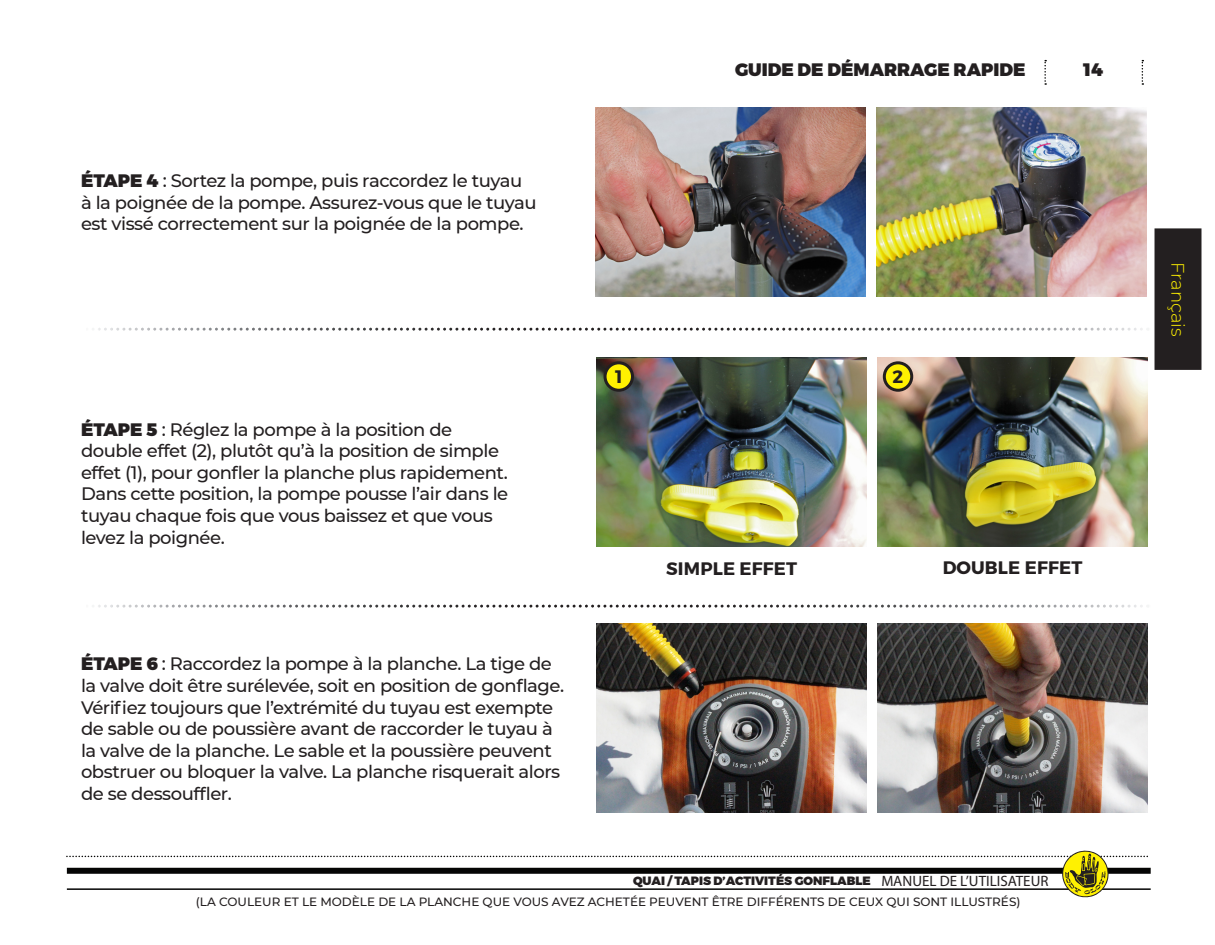
<style>
.page{position:relative;width:1215px;height:945px;background:#fff}
.page>*{position:absolute;margin:0;border:0;box-sizing:border-box;transform-origin:0 0}
.t1{font:500 18px/21.6px "Montserrat";letter-spacing:-.025em;color:#231f20}
.t2{font:900 18px "Montserrat";color:#231f20}
.t3{font:700 18px "Montserrat";letter-spacing:.01em;color:#231f20}
.t4{font:300 18px "Montserrat";color:#fff101}
.t5{font:500 12px/20.5px "Montserrat";color:#231f20}
.s1{font-weight:900}
.s2{font-family:"Myriad Pro";font-weight:400;font-size:15px}
</style>
<div class="page">
<svg style="left:1142px;top:60px;width:1px;height:24px"></svg>
<svg style="left:1044px;top:60px;width:2px;height:24px"></svg>
<svg style="left:67px;top:850px;width:1081px;height:48px"></svg>
<div style="left:1155px;top:229px;width:46px;height:140px;background:#231f20"></div>
<div style="left:1155px;top:228px;width:47px;height:142px;border:2px solid #231f20"></div>
<svg style="left:92px;top:328px;width:1049px;height:3px"></svg>
<svg style="left:92px;top:605px;width:1049px;height:3px"></svg>
<img style="left:596px;top:108px;width:270px;height:189px">
<img style="left:876px;top:108px;width:270px;height:189px">
<img style="left:597px;top:357px;width:270px;height:189px">
<img style="left:878px;top:357px;width:270px;height:189px">
<img style="left:597px;top:623px;width:270px;height:189px">
<img style="left:878px;top:623px;width:270px;height:189px">
<div style="left:884px;top:363px;width:28px;height:27px;background:#fff101;border-radius:50%"></div>
<div style="left:883px;top:361px;width:30px;height:31px;border:3px solid #231f20;border-radius:50%"></div>
<div style="left:605px;top:363px;width:27px;height:27px;background:#fff101;border-radius:50%"></div>
<div style="left:604px;top:361px;width:30px;height:31px;border:3px solid #231f20;border-radius:50%"></div>
<p class="t1" style="left:81px;top:169px;width:457px"><span class="s1">ÉTAPE 4</span> : Sortez la pompe, puis raccordez le tuyau à la poignée de la pompe. Assurez-vous que le tuyau est vissé correctement sur la poignée de la pompe.</p>
<p class="t2" style="left:735px;top:58px;width:292px">GUIDE DE DÉMARRAGE RAPIDE</p>
<p class="t2" style="left:1083px;top:58px;width:21px">14</p>
<p class="t1" style="left:81px;top:418px;width:429px"><span class="s1">ÉTAPE 5</span> : Réglez la pompe à la position de double effet (2), plutôt qu’à la position de simple effet (1), pour gonfler la planche plus rapidement.<br>Dans cette position, la pompe pousse l’air dans le tuyau chaque fois que vous baissez et que vous levez la poignée.</p>
<p class="t1" style="left:81px;top:653px;width:485px"><span class="s1">ÉTAPE 6</span> : Raccordez la pompe à la planche. La tige de la valve doit être surélevée, soit en position de gonflage.<br>Vérifiez toujours que l’extrémité du tuyau est exempte de sable ou de poussière avant de raccorder le tuyau à la valve de la planche. Le sable et la poussière peuvent obstruer ou bloquer la valve. La planche risquerait alors de se dessouffler.</p>
<p class="t3" style="left:615px;top:365px;width:9px">1</p>
<p class="t3" style="left:893px;top:365px;width:12px">2</p>
<p class="t3" style="left:666px;top:557px;width:133px">SIMPLE EFFET</p>
<p class="t3" style="left:943px;top:556px;width:141px">DOUBLE EFFET</p>
<p class="t5" style="left:196px;top:870px;width:854px;text-indent:437px"><span class="s1">QUAI / TAPIS D’ACTIVITÉS GONFLABLE</span> <span class="s2">MANUEL DE L’UTILISATEUR </span>(LA COULEUR ET LE MODÈLE DE LA PLANCHE QUE VOUS AVEZ ACHETÉE PEUVENT ÊTRE DIFFÉRENTS DE CEUX QUI SONT ILLUSTRÉS)</p>
<p class="t4" style="left:1190px;top:262px;width:76px;rotate:90deg">Français</p>
</div>
